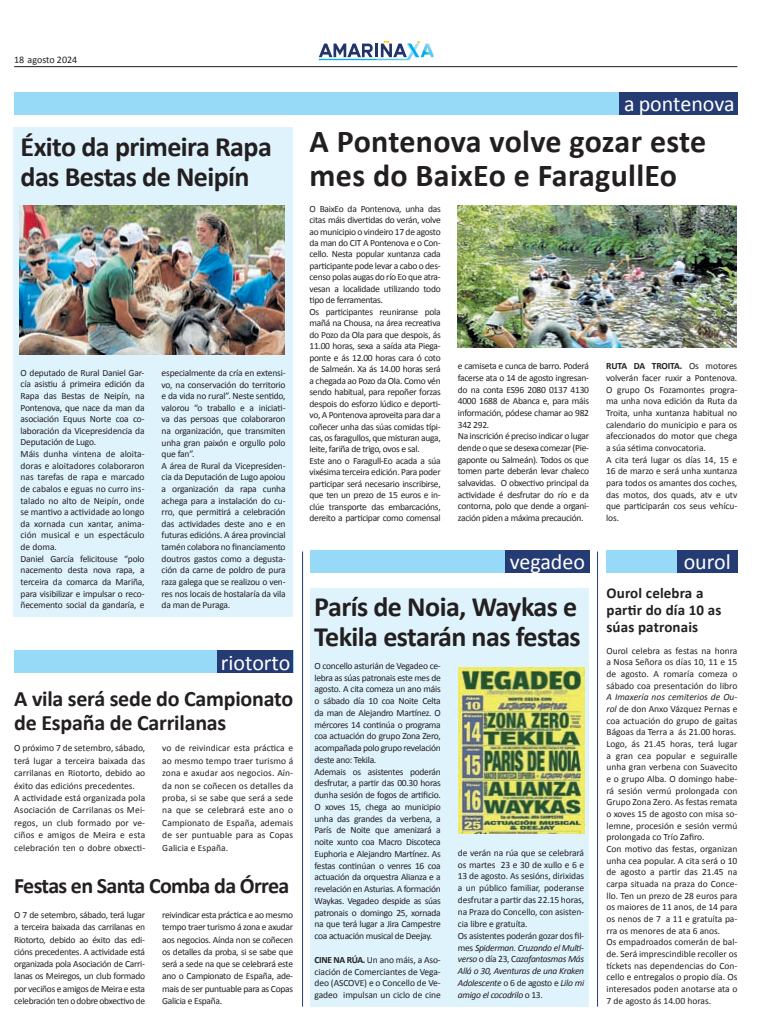
<style>
.page{position:relative;width:780px;height:1035px;background:#fff}
.page>*{position:absolute;margin:0;border:0;box-sizing:border-box;transform-origin:0 0}
.t1{font:700 32px/34px "Calibri";letter-spacing:.01em;color:#231f20}
.t2{font:700 28px/30px "Calibri";letter-spacing:-.02em;color:#231f20}
.t3{font:700 22px/24px "Calibri";letter-spacing:-.01em;color:#231f20}
.t4{font:22px "Calibri";color:#fff}
.t5{font:700 22px "Calibri";letter-spacing:-.03em;color:#231f20}
.t6{font:700 15px/17px "Calibri";letter-spacing:.01em;color:#231f20}
.t7{font:10px "Calibri";color:#231f20}
.t8{font:9.5px/11.6px "Calibri";letter-spacing:-.02em;color:#231f20}
.t9{font:9.5px/11.7px "Calibri";color:#231f20}
.s1{font-weight:700}
.s2{font-style:italic}
</style>
<div class="page">
<hr style="left:14px;top:66px;width:723px;height:1px;background:#231f20">
<svg style="left:319px;top:41px;width:114px;height:19px"></svg>
<div style="left:310px;top:550px;width:279px;height:22px;background:#97daf8"></div>
<div style="left:505px;top:550px;width:84px;height:22px;background:#253b73"></div>
<div style="left:606px;top:550px;width:131px;height:22px;background:#97daf8"></div>
<div style="left:677px;top:550px;width:60px;height:22px;background:#253b73"></div>
<div style="left:14px;top:92px;width:723px;height:22px;background:#97daf8"></div>
<div style="left:619px;top:92px;width:118px;height:22px;background:#253b73"></div>
<div style="left:13px;top:128px;width:279px;height:489px;background:#dff3fc"></div>
<img style="left:19px;top:206px;width:265px;height:148px">
<img style="left:458px;top:205px;width:278px;height:142px">
<div style="left:14px;top:651px;width:279px;height:22px;background:#97daf8"></div>
<div style="left:218px;top:651px;width:75px;height:22px;background:#253b73"></div>
<div style="left:310px;top:588px;width:279px;height:418px;background:#dff3fc"></div>
<img style="left:459px;top:667px;width:125px;height:166px">
<hr style="left:597px;top:551px;width:1px;height:455px;background:#253b73">
<hr style="left:302px;top:551px;width:1px;height:455px;background:#253b73">
<p class="t7" style="left:14px;top:54px;width:65px">18 agosto 2024</p>
<h2 class="t2" style="left:21px;top:131px;width:253px">Éxito da primeira Rapa das Bestas de Neipín</h2>
<p class="t8" style="left:21px;top:366px;width:125px">O deputado de Rural Daniel Gar&shy;cía asistiu á primeira edición da<br>Rapa das Bestas de Neipín, na<br>Pontenova, que nace da man da asociación Equus Norte coa co&shy;laboración da Vicepresidencia da<br>Deputación de Lugo.<br>Máis dunha vintena de aloita&shy;doras e aloitadores colaboraron nas tarefas de rapa e marcado de cabalos e eguas no curro ins&shy;talado no alto de Neipín, onde se mantivo a actividade ao longo da xornada cun xantar, anima&shy;ción musical e un espectáculo de doma.<br>Daniel García felicitouse “polo nacemento desta nova rapa, a terceira da comarca da Mariña, para visibilizar e impulsar o reco&shy;ñecemento social da gandaría, e</p>
<p class="t8" style="left:162px;top:366px;width:125px">especialmente da cría en extensi&shy;vo, na conservación do territorio e da vida no rural”. Neste sentido, valorou “o traballo e a iniciati&shy;va das persoas que colaboraron na organización, que transmiten unha gran paixón e orgullo polo que fan”.<br>A área de Rural da Vicepresiden&shy;cia da Deputación de Lugo apoiou a organización da rapa cunha achega para a instalación do cu&shy;rro, que permitirá a celebración das actividades deste ano e en futuras edicións. A área provincial tamén colabora no financiamento doutros gastos como a degusta&shy;ción da carne de poldro de pura raza galega que se realizou o ven&shy;res nos locais de hostalaría da vila da man de Puraga.</p>
<h3 class="t4" style="left:221px;top:649px;width:71px">riotorto</h3>
<h3 class="t3" style="left:14px;top:685px;width:280px">A vila será sede do Campionato de España de Carrilanas</h3>
<p class="t9" style="left:14px;top:741px;width:132px;line-height:12.4px">O próximo 7 de setembro, sábado, terá lugar a terceira baixada das carrilanas en Riotorto, debido ao éxito das edicións precedentes.<br>A actividade está organizada pola<br>Asociación de Carrilanas os Mei&shy;regos, un club formado por ve&shy;ciños e amigos de Meira e esta celebración ten o dobre obxecti-</p>
<p class="t8" style="left:162px;top:741px;width:132px;line-height:12.4px;text-align:justify">vo de reivindicar esta práctica e ao mesmo tempo traer turismo á zona e axudar aos negocios. Aín&shy;da non se coñecen os detalles da proba, si se sabe que será a sede na que se celebrará este ano o Campionato de España, ademais de ser puntuable para as Copas Galicia e España.</p>
<h3 class="t5" style="left:14px;top:872px;width:277px">Festas en Santa Comba da Órrea</h3>
<p class="t8" style="left:14px;top:908px;width:132px;line-height:12.2px;text-align:justify">O 7 de setembro, sábado, terá lugar a terceira baixada das carrilanas en Riotorto, debido ao éxito das edi&shy;cións precedentes. A actividade está organizada pola Asociación de Carri&shy;lanas os Meiregos, un club formado por veciños e amigos de Meira e esta celebración ten o dobre obxectivo de</p>
<p class="t8" style="left:162px;top:908px;width:132px;line-height:12.2px;text-align:justify">reivindicar esta práctica e ao mesmo tempo traer turismo á zona e axudar aos negocios. Aínda non se coñecen os detalles da proba, si se sabe que será a sede na que se celebrará este ano o Campionato de España, ade&shy;mais de ser puntuable para as Copas Galicia e España.</p>
<h3 class="t4" style="left:624px;top:90px;width:112px">a pontenova</h3>
<h1 class="t1" style="left:309px;top:122px;width:398px">A Pontenova volve gozar este mes do BaixEo e FaragullEo</h1>
<p class="t8" style="left:309px;top:202px;width:133px">O BaixEo da Pontenova, unha das citas máis divertidas do verán, volve ao municipio o vindeiro 17 de agosto da man do CIT A Pontenova e o Con&shy;cello. Nesta popular xuntanza cada participante pode levar a cabo o des&shy;censo polas augas do río Eo que atra&shy;vesan a localidade utilizando todo tipo de ferramentas.<br>Os participantes reuniranse pola mañá na Chousa, na área recreativa do Pozo da Ola para que despois, ás 11.00 horas, sexa a saída ata Piega&shy;ponte e ás 12.00 horas cara ó coto de Salmeán. Xa ás 14.00 horas será a chegada ao Pozo da Ola. Como vén sendo habitual, para repoñer forzas despois do esforzo lúdico e deporti&shy;vo, A Pontenova aproveita para dar a coñecer unha das súas comidas típi&shy;cas, os faragullos, que misturan auga, leite, fariña de trigo, ovos e sal.<br>Este ano o Faragull-Eo acada a súa vixésima terceira edición. Para poder participar será necesario inscribirse, que ten un prezo de 15 euros e in&shy;clúe transporte das embarcacións, dereito a participar como comensal</p>
<p class="t8" style="left:458px;top:360px;width:133px">e camiseta e cunca de barro. Poderá facerse ata o 14 de agosto ingresan&shy;do na conta ES96 2080 0137 4130<br>4000 1688 de Abanca e, para máis información, pódese chamar ao 982<br>342 292.<br>Na inscrición é preciso indicar o lugar dende o que se desexa comezar (Pie&shy;gaponte ou Salmeán). Todos os que tomen parte deberán levar chaleco salvavidas. O obxectivo principal da actividade é desfrutar do río e da contorna, polo que dende a organi&shy;zación piden a máxima precaución.</p>
<p class="t8" style="left:606px;top:360px;width:133px"><span class="s1">RUTA DA TROITA.</span> Os motores volverán facer ruxir a Pontenova.<br>O grupo Os Fozamontes progra&shy;ma unha nova edición da Ruta da<br>Troita, unha xuntanza habitual no calendario do municipio e para os afeccionados do motor que chega a súa sétima convocatoria.<br>A cita terá lugar os días 14, 15 e<br>16 de marzo e será unha xuntanza para todos os amantes dos coches, das motos, dos quads, atv e utv que participarán cos seus vehícu&shy;los.</p>
<h3 class="t4" style="left:509px;top:548px;width:77px">vegadeo</h3>
<h3 class="t4" style="left:683px;top:548px;width:49px">ourol</h3>
<h2 class="t2" style="left:314px;top:591px;width:268px">París de Noia, Waykas e<br>Tekila estarán nas festas</h2>
<p class="t8" style="left:314px;top:659px;width:128px">O concello asturián de Vegadeo ce&shy;lebra as súas patronais este mes de agosto. A cita comeza un ano máis o sábado día 10 coa Noite Celta da man de Alejandro Martínez. O mércores 14 continúa o programa coa actuación do grupo Zona Zero, acompañada polo grupo revelación deste ano: Tekila.<br>Ademais os asistentes poderán desfrutar, a partir das 00.30 horas dunha sesión de fogos de artificio.<br>O xoves 15, chega ao municipio unha das grandes da verbena, a<br>París de Noite que amenizará a noite xunto coa Macro Discoteca<br>Euphoria e Alejandro Martínez. As festas continúan o venres 16 coa actuación da orquestra Alianza e a revelación en Asturias. A formación<br>Waykas. Vegadeo despide as súas patronais o domingo 25, xornada na que terá lugar a Jira Campestre coa actuación musical de Deejay.</p>
<p class="t8" style="left:314px;top:953px;width:128px;text-align:justify"><span class="s1">CINE NA RÚA.</span> Un ano máis, a Aso&shy;ciación de Comerciantes de Vega&shy;deo (ASCOVE) e o Concello de Ve&shy;gadeo impulsan un ciclo de cine</p>
<p class="t8" style="left:458px;top:846px;width:128px">de verán na rúa que se celebrará os martes 23 e 30 de xullo e 6 e<br>13 de agosto. As sesións, dirixidas a un público familiar, poderanse desfrutar a partir das 22.15 horas, na Praza do Concello, con asisten&shy;cia libre e gratuíta.<br>Os asistentes poderán gozar dos fil&shy;mes <span class="s2">Spiderman. Cruzando el Multi&shy;verso</span> o día 23, C<span class="s2">azafantasmas Más<br>Allá o 30, Aventuras de una Kraken<br>Adolescente</span> o 6 de agosto e <span class="s2">Lilo mi amigo el cocodrilo</span> o 13.</p>
<h3 class="t6" style="left:606px;top:583px;width:116px">Ourol celebra a partir do día 10 as súas patronais</h3>
<p class="t8" style="left:606px;top:644px;width:132px;text-align:justify">Ourol celebra as festas na honra a Nosa Señora os días 10, 11 e 15 de agosto. A romaría comeza o sábado coa presentación do libro</p>
<p class="t9" style="left:606px;top:691px;width:132px"><span class="s2">A Imaxería nos cemiterios de Ou&shy;rol</span> de don Anxo Vázquez Pernas e coa actuación do grupo de gaitas<br>Bágoas da Terra a ás 21.00 horas.<br>Logo, ás 21.45 horas, terá lugar a gran cea popular e seguiralle unha gran verbena con Suavecito e o grupo Alba. O domingo habe&shy;rá sesión vermú prolongada con<br>Grupo Zona Zero. As festas remata o xoves 15 de agosto con misa so&shy;lemne, procesión e sesión vermú prolongada co Trío Zafiro.<br>Con motivo das festas, organizan unha cea popular. A cita será o 10 de agosto a partir das 21.45 na carpa situada na praza do Conce&shy;llo. Ten un prezo de 28 euros para os maiores de 11 anos, de 14 para os nenos de 7 a 11 e gratuíta pa&shy;rra os menores de ata 6 anos.<br>Os empadroados comerán de bal&shy;de. Será imprescindible recoller os tíckets nas dependencias do Con&shy;cello e entregalos o propio día. Os interesados poden anotarse ata o<br>7 de agosto ás 14.00 horas.</p>
</div>
